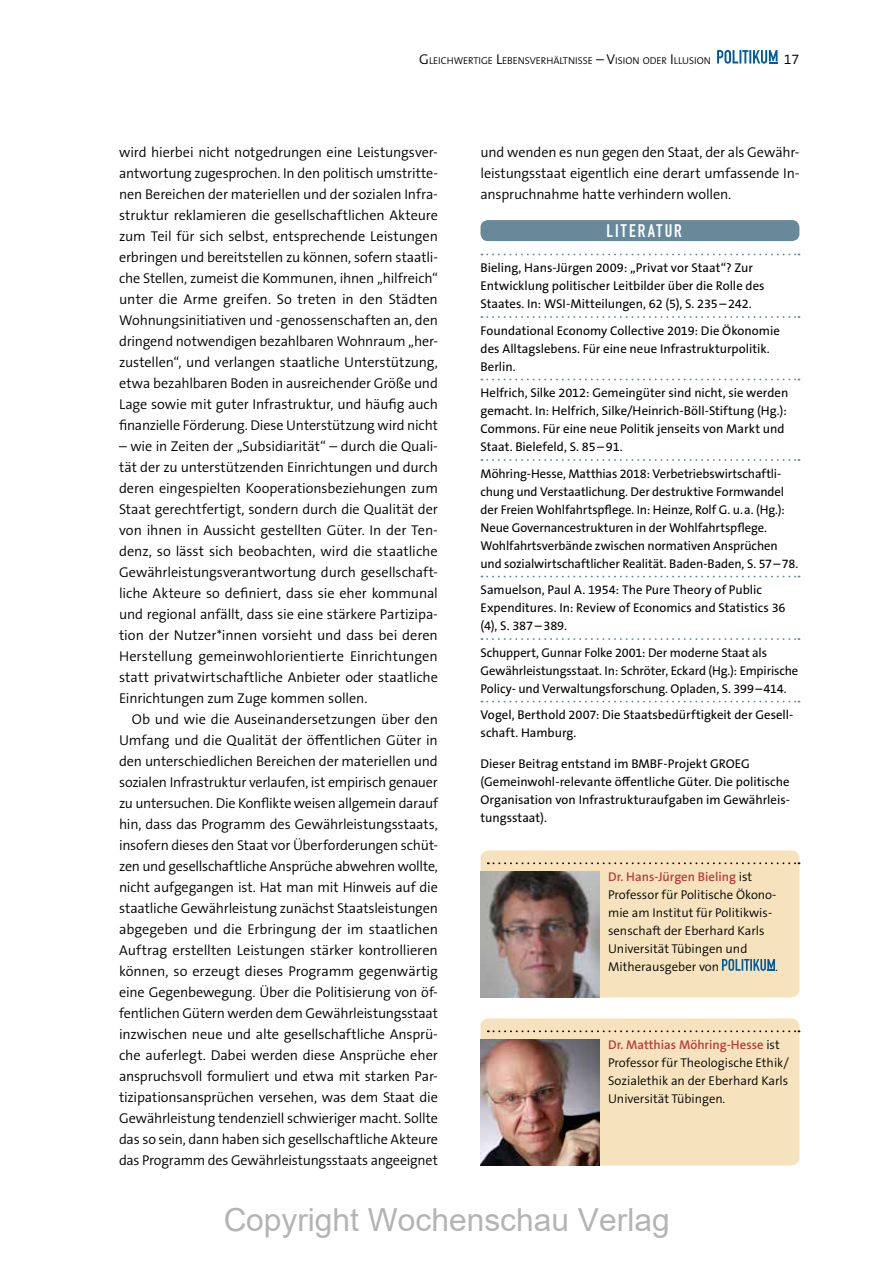
<style>
.page{position:relative;width:893px;height:1263px;background:#fff}
.page>*{position:absolute;margin:0;border:0;box-sizing:border-box;transform-origin:0 0}
.t1{font:31.8px "Arial";color:rgb(0 0 0/.3)}
.t2{font:18px "DIN Engschrift Std";letter-spacing:.12em;color:#fff}
.t3{font:300 14.25px/21px "The Sans B W4";letter-spacing:-.01em;color:#000;text-align:justify}
.t4{font:12.75px/18px "The Sans B W5 Plain";letter-spacing:-.005em;color:#000}
.t5{font:300 12.75px/18px "The Sans B W4";color:#000}
.t6{font:600 12.75px "The Sans B W6";color:#bc3c3f}
.t7{font:300 10.05px "The Sans B W4";color:#000}
.s1{font-size:14.25px}
.s2{font-family:"The Sans B W4";font-weight:300;color:#000}
</style>
<div class="page">
<svg style="left:717px;top:50px;width:60px;height:14px"></svg>
<div style="left:480px;top:220px;width:319px;height:21px;background:#67899a;border-radius:8px"></div>
<svg style="left:481px;top:254px;width:318px;height:1px"></svg>
<svg style="left:481px;top:316px;width:318px;height:2px"></svg>
<svg style="left:481px;top:379px;width:318px;height:1px"></svg>
<svg style="left:481px;top:459px;width:318px;height:2px"></svg>
<svg style="left:481px;top:576px;width:318px;height:1px"></svg>
<svg style="left:481px;top:638px;width:318px;height:2px"></svg>
<svg style="left:481px;top:701px;width:318px;height:1px"></svg>
<div style="left:480px;top:850px;width:319px;height:147px;background:#f6e3bd;border-radius:8px"></div>
<svg style="left:488px;top:862px;width:311px;height:2px"></svg>
<svg style="left:722px;top:959px;width:53px;height:12px"></svg>
<img style="left:480px;top:871px;width:120px;height:126px">
<div style="left:480px;top:1018px;width:319px;height:147px;background:#f6e3bd;border-radius:8px"></div>
<svg style="left:488px;top:1030px;width:311px;height:2px"></svg>
<img style="left:480px;top:1039px;width:120px;height:126px">
<p class="t7" style="left:419px;top:54px;width:293px"><span class="s1">G</span>LEICHWERTIGE <span class="s1">L</span>EBENSVERHÄLTNISSE <span class="s1">– V</span>ISION ODER <span class="s1">I</span> LLUSION</p>
<p class="t3" style="left:784px;top:48px;width:17px">17</p>
<p class="t3" style="left:119px;top:142px;width:320px">wird hierbei nicht notgedrungen eine Leistungsver&shy;antwortung zugesprochen. In den politisch umstritte&shy;nen Bereichen der materiellen und der sozialen Infra&shy;struktur reklamieren die gesellschaftlichen Akteure zum Teil für sich selbst, entsprechende Leistungen erbringen und bereitstellen zu können, sofern staatli&shy;che Stellen, zumeist die Kommunen, ihnen „hilfreich“ unter die Arme greifen. So treten in den Städten Wohnungsinitiativen und -genossenschaften an, den dringend notwendigen bezahlbaren Wohnraum „her&shy;zustellen“, und verlangen staatliche Unterstützung, etwa bezahlbaren Boden in ausreichender Größe und Lage sowie mit guter Infrastruktur, und häufig auch finanzielle Förderung. Diese Unterstützung wird nicht</p>
<p class="t3" style="left:119px;top:436px;width:320px">– wie in Zeiten der „Subsidiarität“ – durch die Quali&shy;tät der zu unterstützenden Einrichtungen und durch deren eingespielten Kooperationsbeziehungen zum Staat gerechtfertigt, sondern durch die Qualität der von ihnen in Aussicht gestellten Güter. In der Ten&shy;denz, so lässt sich beobachten, wird die staatliche Gewährleistungsverantwortung durch gesellschaft&shy;liche Akteure so definiert, dass sie eher kommunal und regional anfällt, dass sie eine stärkere Partizipa&shy;tion der Nutzer*innen vorsieht und dass bei deren Herstellung gemeinwohlorientierte Einrichtungen statt privatwirtschaftliche Anbieter oder staatliche Einrichtungen zum Zuge kommen sollen.</p>
<p class="t3" style="left:119px;top:709px;width:320px;text-indent:13px">Ob und wie die Auseinandersetzungen über den Umfang und die Qualität der öffentlichen Güter in den unterschiedlichen Bereichen der materiellen und sozialen Infrastruktur verlaufen, ist empirisch genauer zu untersuchen. Die Konflikte weisen allgemein darauf hin, dass das Programm des Gewährleistungsstaats, insofern dieses den Staat vor Überforderungen schüt&shy;zen und gesellschaftliche Ansprüche abwehren wollte, nicht aufgegangen ist. Hat man mit Hinweis auf die staatliche Gewährleistung zunächst Staatsleistungen abgegeben und die Erbringung der im staatlichen Auftrag erstellten Leistungen stärker kontrollieren können, so erzeugt dieses Programm gegenwärtig eine Gegenbewegung. Über die Politisierung von öf&shy;fentlichen Gütern werden dem Gewährleistungsstaat inzwischen neue und alte gesellschaftliche Ansprü&shy;che auferlegt. Dabei werden diese Ansprüche eher anspruchsvoll formuliert und etwa mit starken Par&shy;tizipationsansprüchen versehen, was dem Staat die Gewährleistung tendenziell schwieriger macht. Sollte das so sein, dann haben sich gesellschaftliche Akteure das Programm des Gewährleistungsstaats angeeignet</p>
<p class="t3" style="left:480px;top:142px;width:320px">und wenden es nun gegen den Staat, der als Gewähr&shy;leistungsstaat eigentlich eine derart umfassende In&shy;anspruchnahme hatte verhindern wollen.</p>
<p class="t2" style="left:607px;top:220px;width:77px">LITERATUR</p>
<p class="t4" style="left:480px;top:259px;width:286px">Bieling, Hans-Jürgen 2009: „Privat vor Staat“? Zur<br>Entwicklung politischer Leitbilder über die Rolle des<br>Staates. In: WSI-Mitteilungen, 62 (5), S. 235–242.</p>
<p class="t4" style="left:480px;top:321px;width:301px">Foundational Economy Collective 2019: Die Ökonomie des Alltagslebens. Für eine neue Infrastrukturpolitik.<br>Berlin.</p>
<p class="t4" style="left:480px;top:384px;width:309px">Helfrich, Silke 2012: Gemeingüter sind nicht, sie werden gemacht. In: Helfrich, Silke/Heinrich-Böll-Stiftung (Hg.):<br>Commons. Für eine neue Politik jenseits von Markt und Staat. Bielefeld, S. 85–91.</p>
<p class="t4" style="left:480px;top:464px;width:319px">Möhring-Hesse, Matthias 2018: Verbetriebswirtschaftli&shy;chung und Verstaatlichung. Der destruktive Formwandel der Freien Wohlfahrtspflege. In: Heinze, Rolf G. u.a. (Hg.):<br>Neue Governancestrukturen in der Wohlfahrtspflege.<br>Wohlfahrtsverbände zwischen normativen Ansprüchen und sozialwirtschaftlicher Realität. Baden-Baden, S. 57–78.</p>
<p class="t4" style="left:480px;top:581px;width:307px">Samuelson, Paul A. 1954: The Pure Theory of Public<br>Expenditures. In: Review of Economics and Statistics 36 (4), S. 387–389.</p>
<p class="t4" style="left:480px;top:643px;width:319px">Schuppert, Gunnar Folke 2001: Der moderne Staat als<br>Gewährleistungsstaat. In: Schröter, Eckard (Hg.): Empirische<br>Policy- und Verwaltungsforschung. Opladen, S. 399–414.</p>
<p class="t4" style="left:480px;top:706px;width:314px">Vogel, Berthold 2007: Die Staatsbedürftigkeit der Gesell&shy;schaft. Hamburg.</p>
<p class="t4" style="left:480px;top:755px;width:311px">Dieser Beitrag entstand im BMBF-Projekt GROEG (Gemeinwohl-relevante öffentliche Güter. Die politische Organisation von Infrastrukturaufgaben im Gewährleis&shy;tungsstaat).</p>
<p class="t6" style="left:608px;top:868px;width:146px">Dr. Hans-Jürgen Bieling <span class="s2">ist</span></p>
<p class="t5" style="left:608px;top:886px;width:170px">Professor für Politische Ökono&shy;mie am Institut für Politikwis&shy;senschaft der Eberhard Karls<br>Universität Tübingen und<br>Mitherausgeber von</p>
<p class="t5" style="left:775px;top:958px;width:4px">.</p>
<p class="t6" style="left:608px;top:1036px;width:173px">Dr. Matthias Möhring-Hesse <span class="s2">ist</span></p>
<p class="t5" style="left:608px;top:1054px;width:182px;text-align:justify">Professor für Theologische Ethik/ Sozialethik an der Eberhard Karls Universität Tübingen.</p>
<h1 class="t1" style="left:223px;top:1198px;width:448px">Copyright Wochenschau Verlag</h1>
</div>
